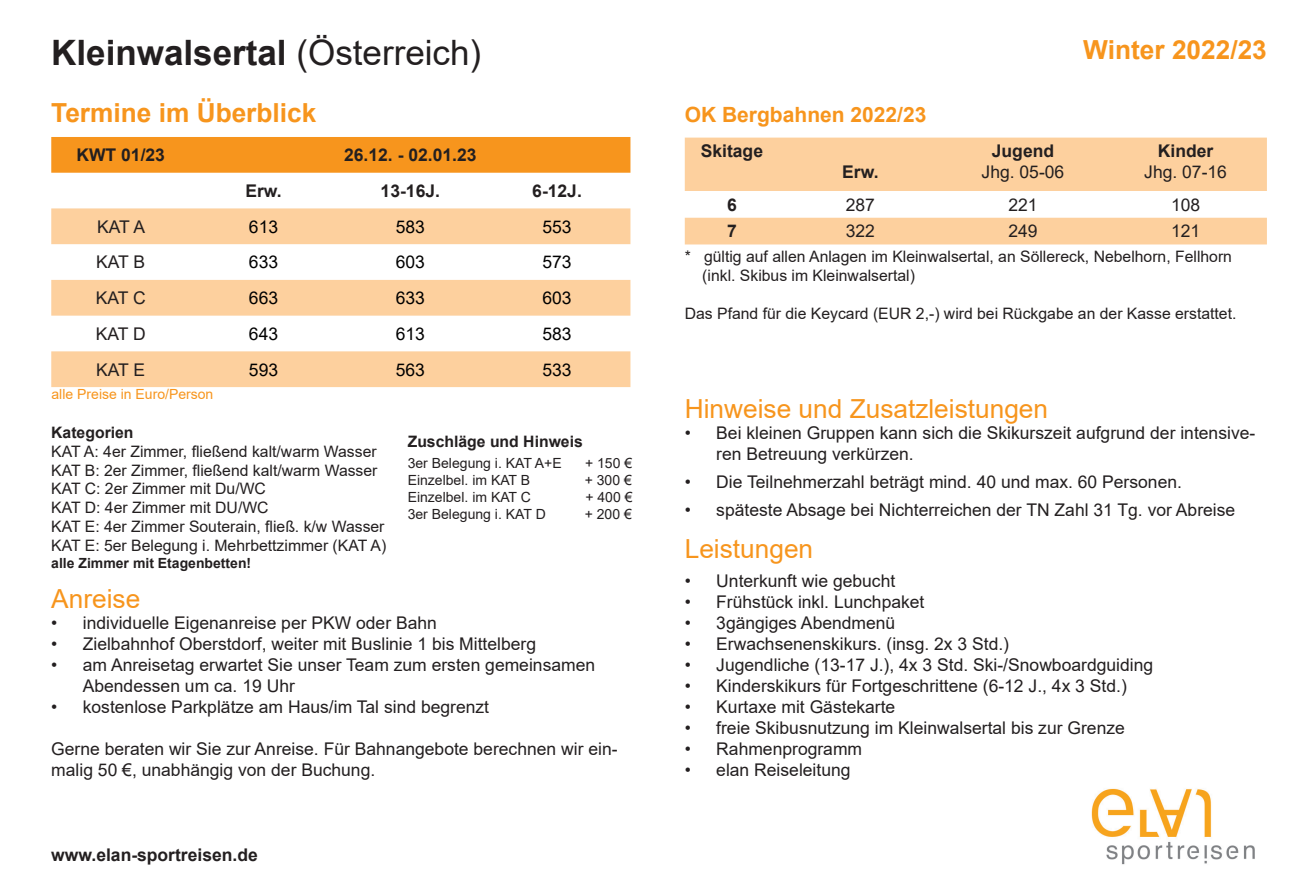
<style>
.page{position:relative;width:1315px;height:893px;background:#fff}
.page>*{position:absolute;margin:0;border:0;box-sizing:border-box;transform-origin:0 0}
.t1{font:700 35px "Arial";color:#231f20}
.t2{font:26.25px "Arial";color:#f7951d}
.t3{font:700 26.25px "Arial";color:#f7951d}
.t4{font:700 21px "Arial";color:#f7951d}
.t5{font:17.5px/21px "Arial";color:#231f20}
.t6{font:700 17.5px "Arial";color:#231f20}
.t7{font:17.5px "Arial";color:#000}
.t8{font:15.75px/18.9px "Arial";color:#231f20}
.t9{font:700 15.75px "Arial";color:#231f20}
.t10{font:14px "Arial";color:#231f20}
.t11{font:700 14px "Arial";color:#231f20}
.t12{font:14px "Arial";color:#f7951d}
.s1{font-weight:400}
</style>
<div class="page">
<div style="left:51px;top:137px;width:579px;height:36px;background:#f7951d"></div>
<svg style="left:51px;top:208px;width:579px;height:179px;fill:#fdd09e"></svg>
<svg style="left:685px;top:138px;width:582px;height:106px;fill:#fdd09e"></svg>
<img style="left:1091px;top:788px;width:164px;height:77px">
<p class="t1" style="left:51px;top:28px;width:431px">Kleinwalsertal <span class="s1">(Österreich)</span></p>
<p class="t3" style="left:51px;top:94px;width:267px">Termine im Überblick</p>
<p class="t4" style="left:685px;top:100px;width:243px">OK Bergbahnen 2022/23</p>
<p class="t6" style="left:701px;top:139px;width:64px">Skitage</p>
<p class="t6" style="left:842px;top:160px;width:38px">Erw.</p>
<p class="t3" style="left:1083px;top:31px;width:185px">Winter 2022/23</p>
<p class="t6" style="left:992px;top:139px;width:64px">Jugend</p>
<p class="t5" style="left:981px;top:162px;width:84px">Jhg. 05-06</p>
<p class="t6" style="left:1158px;top:139px;width:57px">Kinder</p>
<p class="t5" style="left:1144px;top:162px;width:84px">Jhg. 07-16</p>
<p class="t6" style="left:76px;top:143px;width:90px">KWT 01/23</p>
<p class="t6" style="left:344px;top:143px;width:134px">26.12. - 02.01.23</p>
<p class="t6" style="left:245px;top:178px;width:38px">Erw.</p>
<p class="t6" style="left:381px;top:178px;width:61px">13-16J.</p>
<p class="t6" style="left:532px;top:178px;width:51px">6-12J.</p>
<p class="t5" style="left:97px;top:216px;width:49px">KAT A</p>
<p class="t7" style="left:249px;top:214px;width:31px">613</p>
<p class="t7" style="left:396px;top:214px;width:31px">583</p>
<p class="t7" style="left:542px;top:214px;width:31px">553</p>
<p class="t5" style="left:96px;top:252px;width:50px">KAT B</p>
<p class="t7" style="left:249px;top:250px;width:31px">633</p>
<p class="t7" style="left:396px;top:250px;width:31px">603</p>
<p class="t7" style="left:542px;top:250px;width:31px">573</p>
<p class="t5" style="left:96px;top:287px;width:51px">KAT C</p>
<p class="t7" style="left:249px;top:286px;width:31px">663</p>
<p class="t7" style="left:396px;top:286px;width:31px">633</p>
<p class="t7" style="left:542px;top:286px;width:31px">603</p>
<p class="t5" style="left:96px;top:323px;width:51px">KAT D</p>
<p class="t7" style="left:249px;top:322px;width:31px">643</p>
<p class="t7" style="left:396px;top:322px;width:31px">613</p>
<p class="t7" style="left:542px;top:322px;width:31px">583</p>
<p class="t5" style="left:96px;top:359px;width:50px">KAT E</p>
<p class="t7" style="left:249px;top:357px;width:31px">593</p>
<p class="t7" style="left:396px;top:357px;width:31px">563</p>
<p class="t7" style="left:542px;top:357px;width:31px">533</p>
<p class="t6" style="left:727px;top:192px;width:11px">6</p>
<p class="t5" style="left:846px;top:194px;width:31px">287</p>
<p class="t5" style="left:1008px;top:194px;width:31px">221</p>
<p class="t5" style="left:1171px;top:194px;width:31px">108</p>
<p class="t6" style="left:727px;top:219px;width:11px">7</p>
<p class="t5" style="left:846px;top:221px;width:31px">322</p>
<p class="t5" style="left:1008px;top:221px;width:31px">249</p>
<p class="t5" style="left:1171px;top:221px;width:31px">121</p>
<p class="t8" style="left:685px;top:247px;width:549px">* gültig auf allen Anlagen im Kleinwalsertal, an Söllereck, Nebelhorn, Fellhorn</p>
<p class="t8" style="left:702px;top:266px;width:214px">(inkl. Skibus im Kleinwalsertal)</p>
<p class="t8" style="left:685px;top:304px;width:553px">Das Pfand für die Keycard (EUR 2,-) wird bei Rückgabe an der Kasse erstattet.</p>
<p class="t12" style="left:52px;top:384px;width:163px">alle Preise in Euro/Person</p>
<p class="t9" style="left:51px;top:421px;width:84px">Kategorien</p>
<p class="t8" style="left:51px;top:441px;width:327px">KAT A: 4er Zimmer, fließend kalt/warm Wasser</p>
<p class="t8" style="left:51px;top:460px;width:328px">KAT B: 2er Zimmer, fließend kalt/warm Wasser</p>
<p class="t8" style="left:51px;top:479px;width:216px">KAT C: 2er Zimmer mit Du/WC</p>
<p class="t8" style="left:51px;top:498px;width:219px">KAT D: 4er Zimmer mit DU/WC</p>
<p class="t8" style="left:51px;top:517px;width:336px">KAT E: 4er Zimmer Souterain, fließ. k/w Wasser<br>KAT E: 5er Belegung i. Mehrbettzimmer (KAT A)</p>
<p class="t11" style="left:51px;top:553px;width:201px">alle Zimmer mit Etagenbetten!</p>
<p class="t9" style="left:408px;top:431px;width:177px">Zuschläge und Hinweis</p>
<p class="t10" style="left:408px;top:454px;width:155px">3er Belegung i. KAT A+E</p>
<p class="t10" style="left:585px;top:454px;width:49px">+ 150 €</p>
<p class="t10" style="left:408px;top:470px;width:124px">Einzelbel. im KAT B</p>
<p class="t10" style="left:585px;top:470px;width:49px">+ 300 €</p>
<p class="t10" style="left:408px;top:487px;width:125px">Einzelbel. im KAT C</p>
<p class="t10" style="left:585px;top:487px;width:49px">+ 400 €</p>
<p class="t10" style="left:408px;top:504px;width:140px">3er Belegung i. KAT D</p>
<p class="t10" style="left:585px;top:504px;width:49px">+ 200 €</p>
<p class="t2" style="left:51px;top:580px;width:90px">Anreise</p>
<p class="t5" style="left:51px;top:612px;width:387px">• individuelle Eigenanreise per PKW oder Bahn</p>
<p class="t5" style="left:51px;top:633px;width:486px">• Zielbahnhof Oberstdorf, weiter mit Buslinie 1 bis Mittelberg</p>
<p class="t5" style="left:83px;top:654px;width:514px;text-indent:-32px">• am Anreisetag erwartet Sie unser Team zum ersten gemeinsamen<br>Abendessen um ca. 19 Uhr</p>
<p class="t5" style="left:51px;top:696px;width:439px">• kostenlose Parkplätze am Haus/im Tal sind begrenzt</p>
<p class="t5" style="left:51px;top:738px;width:568px">Gerne beraten wir Sie zur Anreise. Für Bahnangebote berechnen wir ein&shy;malig 50 €, unabhängig von der Buchung.</p>
<p class="t6" style="left:51px;top:843px;width:208px">www.elan-sportreisen.de</p>
<p class="t2" style="left:685px;top:390px;width:365px">Hinweise und Zusatzleistungen</p>
<p class="t5" style="left:716px;top:422px;width:540px;text-indent:-32px">• Bei kleinen Gruppen kann sich die Skikurszeit aufgrund der intensive&shy;ren Betreuung verkürzen.</p>
<p class="t5" style="left:685px;top:471px;width:499px">• Die Teilnehmerzahl beträgt mind. 40 und max. 60 Personen.</p>
<p class="t5" style="left:685px;top:499px;width:552px">• späteste Absage bei Nichterreichen der TN Zahl 31 Tg. vor Abreise</p>
<p class="t2" style="left:685px;top:530px;width:130px">Leistungen</p>
<p class="t5" style="left:685px;top:570px;width:212px">• Unterkunft wie gebucht</p>
<p class="t5" style="left:685px;top:591px;width:241px">• Frühstück inkl. Lunchpaket</p>
<p class="t5" style="left:685px;top:612px;width:212px">• 3gängiges Abendmenü</p>
<p class="t5" style="left:685px;top:633px;width:326px">• Erwachsenenskikurs. (insg. 2x 3 Std.)</p>
<p class="t5" style="left:685px;top:654px;width:470px">• Jugendliche (13-17 J.), 4x 3 Std. Ski-/Snowboardguiding</p>
<p class="t5" style="left:685px;top:675px;width:443px">• Kinderskikurs für Fortgeschrittene (6-12 J., 4x 3 Std.)</p>
<p class="t5" style="left:685px;top:696px;width:212px">• Kurtaxe mit Gästekarte</p>
<p class="t5" style="left:685px;top:717px;width:441px">• freie Skibusnutzung im Kleinwalsertal bis zur Grenze</p>
<p class="t5" style="left:685px;top:738px;width:179px">• Rahmenprogramm</p>
<p class="t5" style="left:685px;top:759px;width:167px">• elan Reiseleitung</p>
</div>
